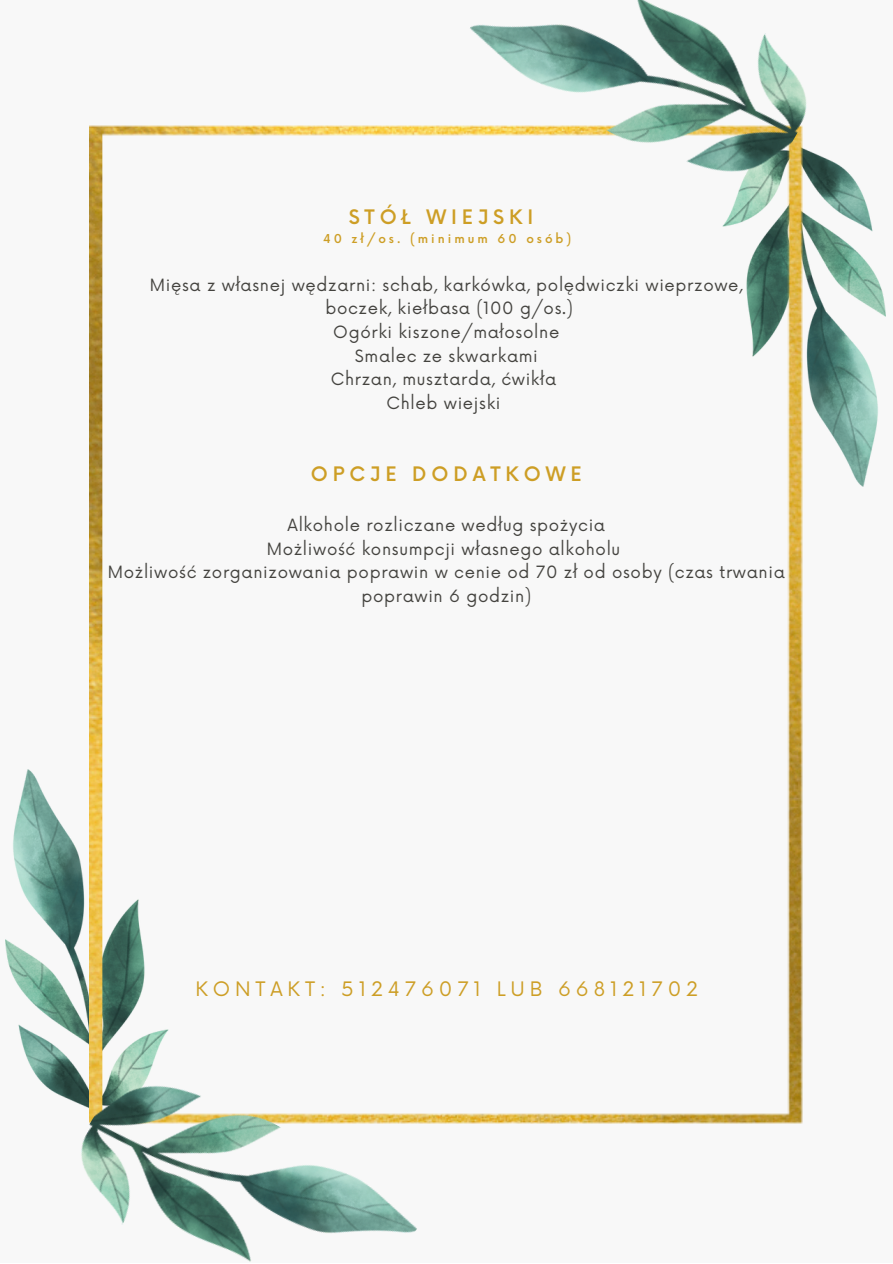
<style>
.page{position:relative;width:893px;height:1264px;background:#fff}
.page>*{position:absolute;margin:0;border:0;box-sizing:border-box;transform-origin:0 0}
.t1{font:19.5px "Now";letter-spacing:.25em;color:#cd9e25}
.t2{font:500 19.5px "Now";letter-spacing:.25em;color:#cd9e25}
.t3{font:16.5px/23.5px "Now";letter-spacing:.04em;color:#44433f;text-align:center}
.t4{font:500 12px "Now";letter-spacing:.25em;color:#cd9e25}
</style>
<div class="page">
<div style="left:0;top:0;width:892px;height:1262px;background:#f8f8f8"></div>
<img style="left:803px;top:161px;width:82px;height:325px">
<img style="left:6px;top:769px;width:84px;height:323px">
<img style="left:90px;top:125px;width:713px;height:998px">
<img style="left:54px;top:1044px;width:373px;height:218px">
<img style="left:459px;top:0;width:373px;height:213px">
<p class="t2" style="left:348px;top:207px;width:186px">STÓŁ WIEJSKI</p>
<p class="t4" style="left:323px;top:232px;width:250px">40 zł/os. (minimum 60 osób)</p>
<p class="t3" style="left:150px;top:274px;width:594px">Mięsa z własnej wędzarni: schab, karkówka, polędwiczki wieprzowe, boczek, kiełbasa (100 g/os.)<br>Ogórki kiszone/małosolne<br>Smalec ze skwarkami<br>Chrzan, musztarda, ćwikła<br>Chleb wiejski</p>
<p class="t2" style="left:311px;top:463px;width:272px">OPCJE DODATKOWE</p>
<p class="t3" style="left:108px;top:514px;width:678px">Alkohole rozliczane według spożycia<br>Możliwość konsumpcji własnego alkoholu<br>Możliwość zorganizowania poprawin w cenie od 70 zł od osoby (czas trwania poprawin 6 godzin)</p>
<p class="t1" style="left:195px;top:977px;width:504px">KONTAKT: 512476071 LUB 668121702</p>
</div>
